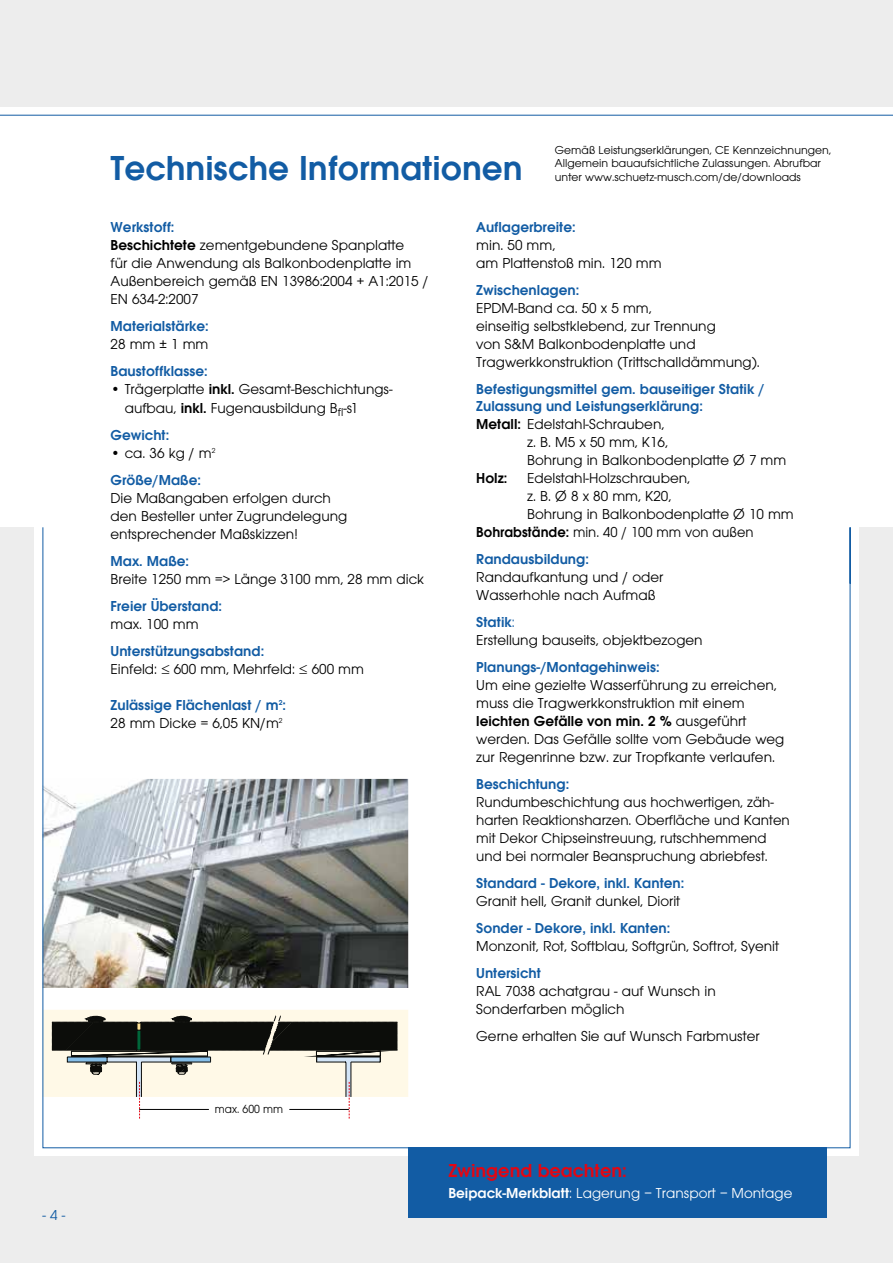
<style>
.page{position:relative;width:893px;height:1263px;background:#fff}
.page>*{position:absolute;margin:0;border:0;box-sizing:border-box;transform-origin:0 0}
.t1{font:600 36px "Avant Garde ITC";color:#125ca4}
.t2{font:600 19.5px "Avant Garde ITC";color:#e30613}
.t3{font:15px/18px "Avant Garde ITC";color:#000}
.t4{font:600 15px/27px "Avant Garde ITC";color:#125ca4}
.t5{font:15px "Avant Garde ITC";color:#fff}
.t6{font:15px "Avant Garde ITC";color:#000;scale:.96 1}
.t7{font:600 15px "Avant Garde ITC";color:#000}
.t8{font:15px "Avant Garde ITC";color:#125ca4}
.t9{font:12.15px "Avant Garde ITC";color:#000;scale:.95 1}
.t10{font:12px/13.5px "Avant Garde ITC";color:#000}
.s1{font-weight:600;color:#125ca4}
.s2{font-weight:600}
.s3{font-weight:400;color:#000}
.s4{color:#125ca4}
</style>
<div class="page">
<div style="left:0;top:0;width:893px;height:106px;background:#ededed"></div>
<div style="left:0;top:1157px;width:893px;height:106px;background:#ededed"></div>
<div style="left:0;top:527px;width:34px;height:736px;background:#ededed"></div>
<div style="left:859px;top:527px;width:34px;height:736px;background:#ededed"></div>
<hr style="left:0;top:115px;width:893px;height:1px;background:#125ca4">
<div style="left:408px;top:1147px;width:418px;height:70px;background:#125ca4"></div>
<svg style="left:42px;top:527px;width:809px;height:621px"></svg>
<p class="t8" style="left:43px;top:1207px;width:24px">- 4 -</p>
<h1 class="t1" style="left:111px;top:147px;width:414px">Technische Informationen</h1>
<p class="t10" style="left:555px;top:143px;width:278px">Gemäß Leistungserklärungen, CE Kennzeichnungen,<br>Allgemein bauaufsichtliche Zulassungen. Abrufbar unter www.schuetz-musch.com/de/downloads</p>
<p class="t3" style="left:111px;top:218px;width:320px"><span class="s1">Werkstoff:<br></span><span class="s2">Beschichtete</span> zementgebundene Spanplatte<br>für die Anwendung als Balkonbodenplatte im<br>Außenbereich gemäß EN 13986:2004 + A1:2015 /<br>EN 634-2:2007</p>
<p class="t4" style="left:111px;top:313px;width:100px">Materialstärke:</p>
<p class="t3" style="left:111px;top:335px;width:99px">28 mm ± 1 mm</p>
<p class="t4" style="left:111px;top:358px;width:99px">Baustoffklasse:</p>
<p class="t3" style="left:125px;top:380px;width:270px;line-height:18.8px;text-indent:-14px">• Trägerplatte <span class="s2">inkl.</span> Gesamt-Beschichtungs&shy;aufbau, <span class="s2">inkl.</span> Fugenausbildung B<sub>fl</sub>-s1</p>
<p class="t4" style="left:111px;top:422px;width:60px">Gewicht:</p>
<p class="t4" style="left:111px;top:440px;width:106px"><span class="s3">• ca. 36 kg / m</span><sup>2<br></sup>Größe/Maße:</p>
<p class="t3" style="left:111px;top:489px;width:238px">Die Maßangaben erfolgen durch den Besteller unter Zugrundelegung entsprechender Maßskizzen!</p>
<p class="t4" style="left:111px;top:548px;width:80px">Max. Maße:</p>
<p class="t3" style="left:111px;top:570px;width:315px">Breite 1250 mm =&gt; Länge 3100 mm, 28 mm dick</p>
<p class="t4" style="left:111px;top:593px;width:113px">Freier Überstand:</p>
<p class="t3" style="left:111px;top:615px;width:90px">max. 100 mm</p>
<p class="t3" style="left:111px;top:642px;width:255px"><span class="s1">Unterstützungsabstand:<br></span>Einfeld: ≤ 600 mm, Mehrfeld: ≤ 600 mm</p>
<p class="t4" style="left:111px;top:696px;width:177px;line-height:18px">Zulässige Flächenlast / m<sup>2</sup>:<br><span class="s3">28 mm Dicke = 6,05 KN/m</span><sup>2</sup></p>
<p class="t4" style="left:476px;top:214px;width:101px">Auflagerbreite:</p>
<p class="t3" style="left:476px;top:236px;width:187px">min. 50 mm,<br>am Plattenstoß min. 120 mm</p>
<p class="t4" style="left:476px;top:277px;width:105px">Zwischenlagen:</p>
<p class="t3" style="left:476px;top:299px;width:285px">EPDM-Band ca. 50 x 5 mm,<br>einseitig selbstklebend, zur Trennung<br>von S&amp;M Balkonbodenplatte und Tragwerkkonstruktion (Trittschalldämmung).</p>
<p class="t4" style="left:476px;top:381px;width:290px;line-height:16.5px">Befestigungsmittel gem. bauseitiger Statik /<br>Zulassung und Leistungserklärung:</p>
<p class="t3" style="left:527px;top:415px;width:261px;text-indent:-51px"><span class="s2">Metall:</span> Edelstahl-Schrauben,<br>z. B. M5 x 50 mm, K16,<br>Bohrung in Balkonbodenplatte Ø 7 mm</p>
<p class="t7" style="left:476px;top:469px;width:33px">Holz:</p>
<p class="t3" style="left:527px;top:469px;width:164px">Edelstahl-Holzschrauben,</p>
<p class="t3" style="left:527px;top:487px;width:146px">z. B. Ø 8 x 80 mm, K20,</p>
<p class="t3" style="left:527px;top:505px;width:268px">Bohrung in Balkonbodenplatte Ø 10 mm</p>
<p class="t6" style="left:476px;top:523px;width:290px"><span class="s2">Bohrabstände:</span> min. 40 / 100 mm von außen</p>
<p class="t4" style="left:476px;top:545px;width:114px">Randausbildung:</p>
<p class="t3" style="left:476px;top:568px;width:189px">Randaufkantung und / oder<br>Wasserhohle nach Aufmaß</p>
<p class="t3" style="left:476px;top:613px;width:228px"><span class="s1">Statik</span><span class="s4">:<br></span>Erstellung bauseits, objektbezogen</p>
<p class="t4" style="left:476px;top:653px;width:185px">Planungs-/Montagehinweis:</p>
<p class="t3" style="left:476px;top:676px;width:310px">Um eine gezielte Wasserführung zu erreichen, muss die Tragwerkkonstruktion mit einem <span class="s2">leichten Gefälle von min. 2 %</span> ausgeführt werden. Das Gefälle sollte vom Gebäude weg zur Regenrinne bzw. zur Tropfkante verlaufen.</p>
<p class="t4" style="left:476px;top:770px;width:94px">Beschichtung:</p>
<p class="t3" style="left:476px;top:793px;width:315px">Rundumbeschichtung aus hochwertigen, zäh&shy;harten Reaktionsharzen. Oberfläche und Kanten mit Dekor Chipseinstreuung, rutschhemmend und bei normaler Beanspruchung abriebfest.</p>
<p class="t4" style="left:476px;top:869px;width:210px">Standard - Dekore, inkl. Kanten:</p>
<p class="t3" style="left:476px;top:892px;width:205px">Granit hell, Granit dunkel, Diorit</p>
<p class="t4" style="left:476px;top:914px;width:195px">Sonder - Dekore, inkl. Kanten:</p>
<p class="t3" style="left:476px;top:937px;width:304px">Monzonit, Rot, Softblau, Softgrün, Softrot, Syenit</p>
<p class="t4" style="left:476px;top:959px;width:66px">Untersicht</p>
<p class="t3" style="left:476px;top:982px;width:241px">RAL 7038 achatgrau - auf Wunsch in<br>Sonderfarben möglich</p>
<p class="t3" style="left:476px;top:1027px;width:285px">Gerne erhalten Sie auf Wunsch Farbmuster</p>
<p class="t9" style="left:215px;top:1101px;width:73px">max. 600 mm</p>
<h2 class="t2" style="left:448px;top:1159px;width:180px">Zwingend beachten:</h2>
<p class="t5" style="left:448px;top:1185px;width:346px"><span class="s2">Beipack-Merkblatt</span>: Lagerung – Transport – Montage</p>
</div>
